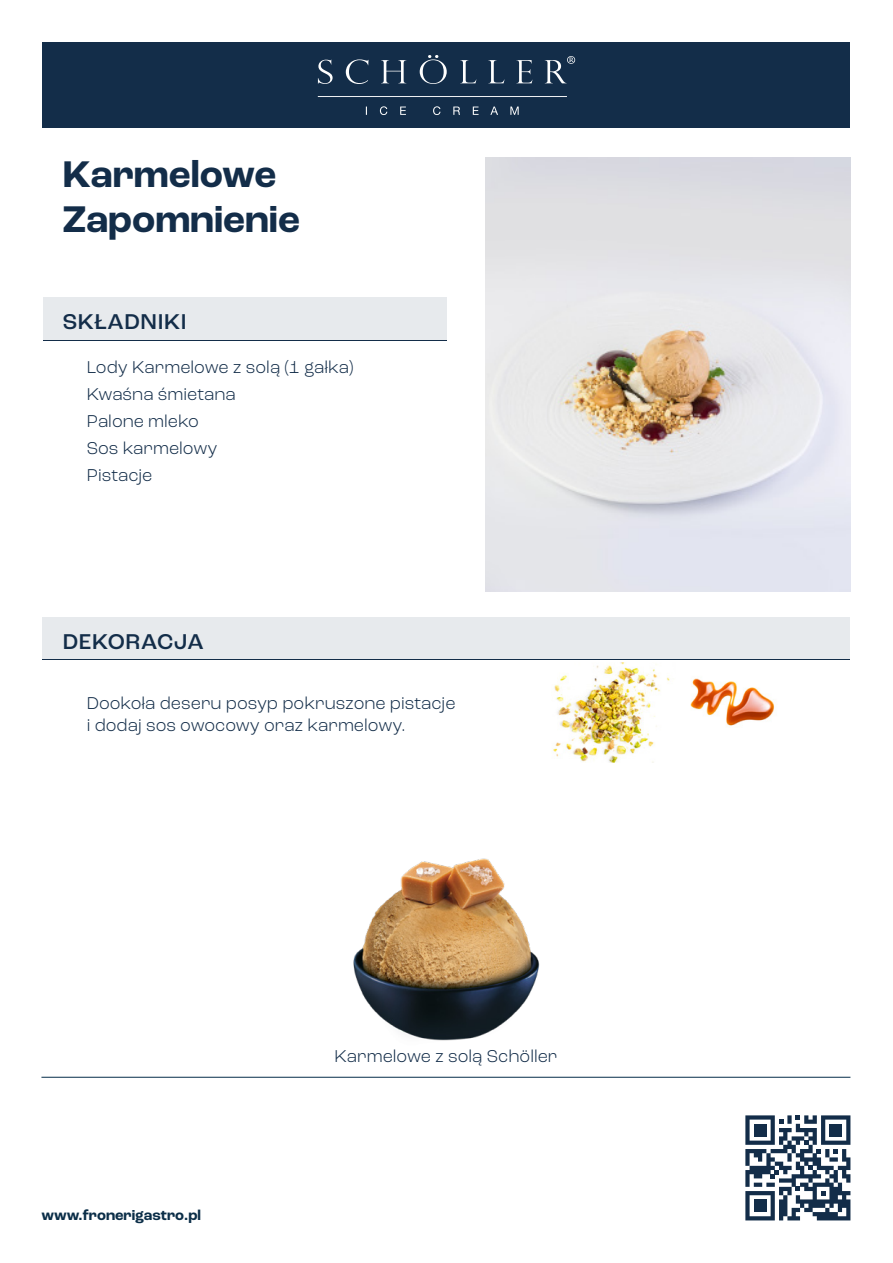
<style>
.page{position:relative;width:893px;height:1263px;background:#fff}
.page>*{position:absolute;margin:0;border:0;box-sizing:border-box;transform-origin:0 0}
.t1{font:700 39px/45px "Roc Grotesk";color:#132d49}
.t2{font:500 22.5px "Roc Grotesk";letter-spacing:.03em;color:#132d49}
.t3{font:300 18px/27px "Roc Grotesk";color:#132d49}
.t4{font:700 15px "Roc Grotesk";color:#0b2e48}
</style>
<div class="page">
<img style="left:486px;top:157px;width:364px;height:434px">
<img style="left:353px;top:858px;width:187px;height:183px">
<div style="left:43px;top:298px;width:403px;height:42px;background:#e7eaed"></div>
<div style="left:43px;top:617px;width:807px;height:43px;background:#e7eaed"></div>
<hr style="left:43px;top:340px;width:403px;height:1px;background:#132d49">
<hr style="left:43px;top:659px;width:807px;height:1px;background:#132d49">
<hr style="left:41px;top:1077px;width:809px;height:1px;background:#042c48">
<img style="left:690px;top:678px;width:84px;height:48px">
<img style="left:552px;top:662px;width:118px;height:100px">
<div style="left:43px;top:43px;width:807px;height:85px;background:#132d49"></div>
<svg style="left:745px;top:1115px;width:105px;height:105px"></svg>
<svg style="left:318px;top:55px;width:257px;height:60px"></svg>
<h1 class="t1" style="left:63px;top:153px;width:239px">Karmelowe<br>Zapomnienie</h1>
<p class="t2" style="left:63px;top:307px;width:126px">SKŁADNIKI</p>
<p class="t3" style="left:87px;top:353px;width:268px">Lody Karmelowe z solą (1 gałka)<br>Kwaśna śmietana<br>Palone mleko<br>Sos karmelowy<br>Pistacje</p>
<p class="t2" style="left:63px;top:628px;width:143px">DEKORACJA</p>
<p class="t3" style="left:87px;top:692px;width:370px;line-height:21.6px">Dookoła deseru posyp pokruszone pistacje i dodaj sos owocowy oraz karmelowy.</p>
<p class="t4" style="left:41px;top:1206px;width:161px">www.fronerigastro.pl</p>
<p class="t3" style="left:334px;top:1042px;width:225px">Karmelowe z solą Schöller</p>
</div>
